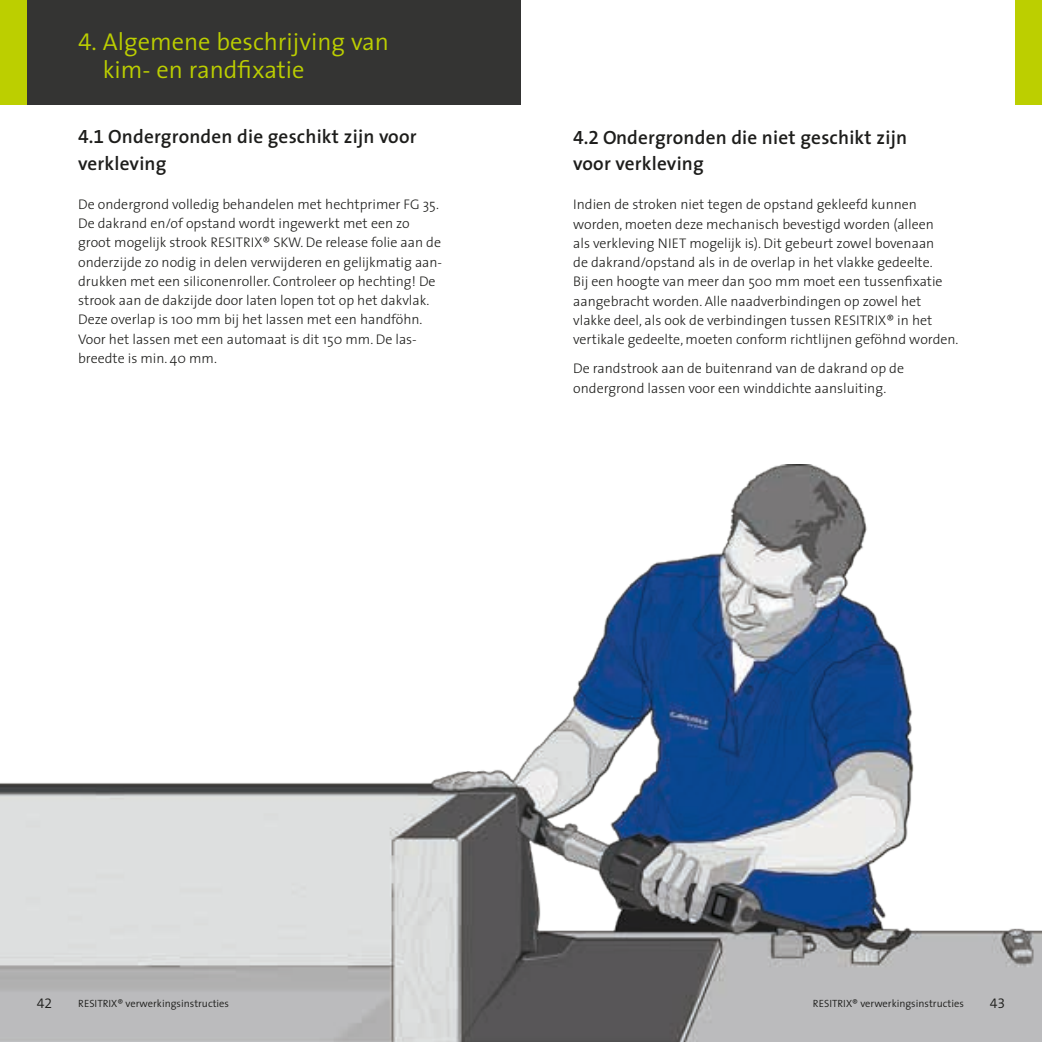
<style>
.page{position:relative;width:1042px;height:1042px;background:#fff}
.page>*{position:absolute;margin:0;border:0;box-sizing:border-box;transform-origin:0 0}
.t1{font:300 24.5px/28px "The Sans";color:#bccf00}
.t2{font:600 19.25px/26.2px "The Sans";letter-spacing:.01em;color:#1d1d1b}
.t3{font:300 14px/19.2px "The Sans";color:#1d1d1b}
.t4{font:14px "The Sans Semi Light Expert";color:#1d1d1b}
.t5{font:300 10.5px "The Sans";color:#1d1d1b}
.s1{font-family:"The Sans Semi Light Expert";font-weight:400}
.s2{font-family:"The Sans Semi Bold Expert";font-weight:400}
</style>
<div class="page">
<div style="left:0;top:0;width:521px;height:104px;background:#343433"></div>
<img style="left:0;top:464px;width:1042px;height:578px">
<div style="left:1016px;top:0;width:26px;height:104px;background:#bccf00"></div>
<div style="left:0;top:0;width:26px;height:104px;background:#bccf00"></div>
<h1 class="t1" style="left:103px;top:27px;width:288px;text-indent:-25px"><span class="s1">4.</span> Algemene beschrijving van kim- en randfixatie</h1>
<h2 class="t2" style="left:78px;top:123px;width:340px"><span class="s2">4.1</span> Ondergronden die geschikt zijn voor verkleving</h2>
<p class="t3" style="left:78px;top:194px;width:365px">De ondergrond volledig behandelen met hechtprimer FG 35.<br>De dakrand en/of opstand wordt ingewerkt met een zo groot mogelijk strook RESITRIX® SKW. De release folie aan de onderzijde zo nodig in delen verwijderen en gelijkmatig aan&shy;drukken met een siliconenroller. Controleer op hechting! De strook aan de dakzijde door laten lopen tot op het dakvlak.<br>Deze overlap is 100 mm bij het lassen met een handföhn.<br>Voor het lassen met een automaat is dit 150 mm. De las&shy;breedte is min. 40 mm.</p>
<h2 class="t2" style="left:573px;top:124px;width:335px"><span class="s2">4.2</span> Ondergronden die niet geschikt zijn voor verkleving</h2>
<p class="t3" style="left:573px;top:194px;width:387px">Indien de stroken niet tegen de opstand gekleefd kunnen worden, moeten deze mechanisch bevestigd worden (alleen<br>als verkleving NIET mogelijk is). Dit gebeurt zowel bovenaan<br>de dakrand/opstand als in de overlap in het vlakke gedeelte.<br>Bij een hoogte van meer dan 500 mm moet een tussenfixatie aangebracht worden. Alle naadverbindingen op zowel het vlakke deel, als ook de verbindingen tussen RESITRIX® in het vertikale gedeelte, moeten conform richtlijnen geföhnd worden.</p>
<p class="t3" style="left:573px;top:358px;width:332px">De randstrook aan de buitenrand van de dakrand op de ondergrond lassen voor een winddichte aansluiting.</p>
<p class="t4" style="left:37px;top:991px;width:17px">42</p>
<p class="t5" style="left:78px;top:994px;width:152px">RESITRIX® verwerkingsinstructies</p>
<p class="t5" style="left:813px;top:994px;width:152px">RESITRIX® verwerkingsinstructies</p>
<p class="t4" style="left:990px;top:991px;width:17px">43</p>
</div>
